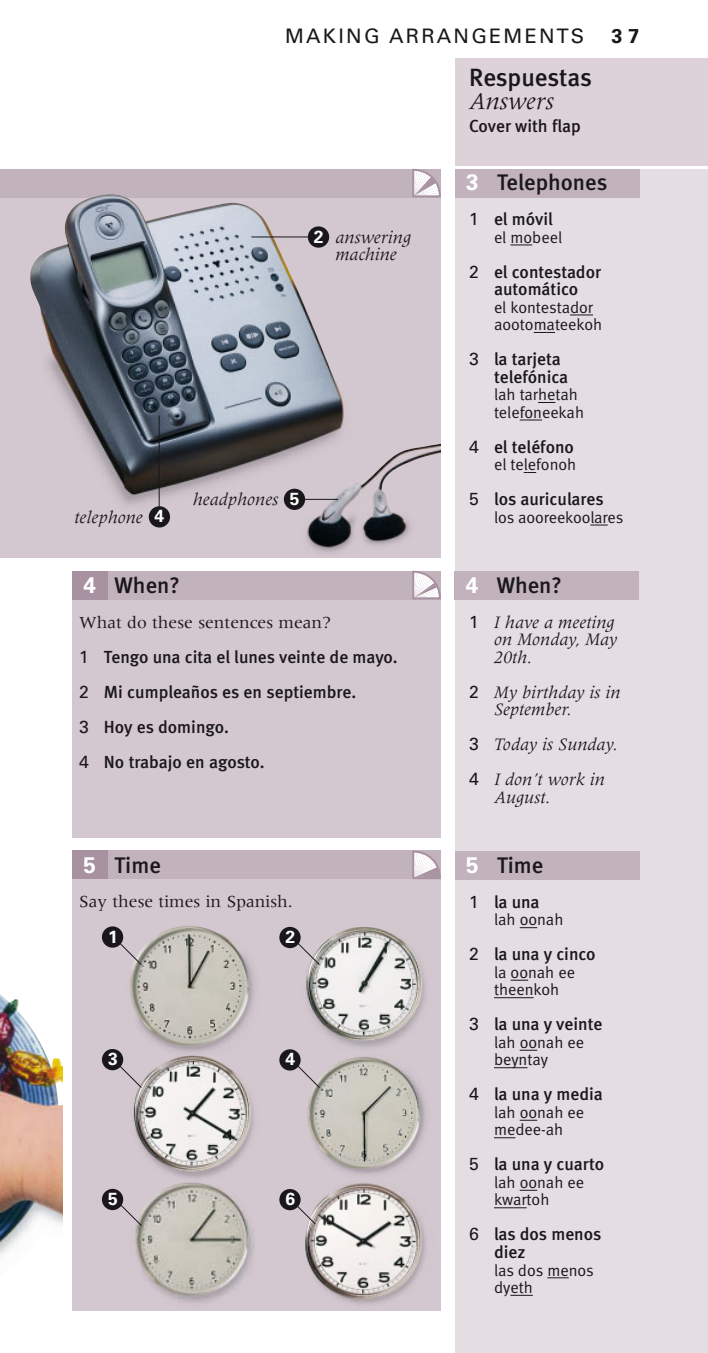
<style>
.page{position:relative;width:708px;height:1353px;background:#fff}
.page>*{position:absolute;margin:0;border:0;box-sizing:border-box;transform-origin:0 0}
.t1{font:500 25px/23px "Meta";letter-spacing:-.01em;color:#1a171b}
.t2{font:500 22.5px "Meta";color:#1a171b}
.t3{font:20px "Univers";letter-spacing:.11em;color:#1a171b}
.t4{font:700 20px "Univers";color:#1a171b}
.t5{font:italic 18px/17.5px "Meridien";color:#1a171b}
.t6{font:500 17.5px/35px "Meta";color:#1a171b}
.t7{font:17.5px "Meridien";color:#1a171b}
.t8{font:700 17.5px "Univers";color:#fbfbfb}
.t9{font:16.25px/17.5px "Meta Normal";color:#1a171b}
.s1{font-family:"Univers";font-weight:700;color:#fff}
.s2{font-family:"Meridien";font-weight:400}
.s3{font-family:"Univers";font-weight:400}
.s4{font-family:"Meridien";font-weight:400;font-style:italic}
.s5{font-family:"Univers";font-style:normal;font-size:17.5px}
</style>
<div class="page">
<img style="left:0;top:994px;width:62px;height:263px">
<div style="left:72px;top:873px;width:369px;height:437px;background:#d3c8cf"></div>
<img style="left:300px;top:1056px;width:126px;height:118px">
<div style="left:102px;top:850px;width:339px;height:29px;background:#c2b2bc"></div>
<div style="left:72px;top:850px;width:35px;height:29px;background:#a892a1"></div>
<svg style="left:412px;top:850px;width:29px;height:29px"></svg>
<div style="left:455px;top:59px;width:252px;height:107px;background:#dcd2d8"></div>
<div style="left:455px;top:169px;width:252px;height:1183px;background:#e4dee2"></div>
<div style="left:487px;top:169px;width:152px;height:29px;background:#c2b2bc"></div>
<div style="left:455px;top:169px;width:35px;height:29px;background:#c2b2bc"></div>
<div style="left:487px;top:851px;width:152px;height:28px;background:#c2b2bc"></div>
<div style="left:455px;top:851px;width:35px;height:28px;background:#c2b2bc"></div>
<svg style="left:510px;top:244px;width:22px;height:1px"></svg>
<svg style="left:570px;top:314px;width:23px;height:1px"></svg>
<svg style="left:533px;top:332px;width:22px;height:1px"></svg>
<svg style="left:538px;top:402px;width:17px;height:1px"></svg>
<svg style="left:519px;top:419px;width:23px;height:1px"></svg>
<svg style="left:523px;top:472px;width:13px;height:1px"></svg>
<svg style="left:590px;top:524px;width:17px;height:1px"></svg>
<svg style="left:519px;top:927px;width:18px;height:1px"></svg>
<svg style="left:510px;top:979px;width:18px;height:1px"></svg>
<hr style="left:494px;top:997px;width:39px;height:1px;background:#1a171b">
<svg style="left:519px;top:1049px;width:18px;height:1px"></svg>
<svg style="left:494px;top:1067px;width:33px;height:1px"></svg>
<svg style="left:519px;top:1119px;width:18px;height:1px"></svg>
<svg style="left:494px;top:1137px;width:21px;height:1px"></svg>
<svg style="left:519px;top:1189px;width:18px;height:1px"></svg>
<svg style="left:494px;top:1207px;width:32px;height:1px"></svg>
<svg style="left:547px;top:1277px;width:21px;height:1px"></svg>
<svg style="left:510px;top:1294px;width:22px;height:1px"></svg>
<div style="left:486px;top:571px;width:153px;height:28px;background:#c2b2bc"></div>
<div style="left:454px;top:571px;width:35px;height:28px;background:#c2b2bc"></div>
<div style="left:0;top:192px;width:441px;height:366px;background:#d3c8cf"></div>
<div style="left:0;top:169px;width:441px;height:28px;background:#c2b2bc"></div>
<svg style="left:412px;top:169px;width:29px;height:28px"></svg>
<div style="left:72px;top:593px;width:369px;height:245px;background:#d3c8cf"></div>
<div style="left:102px;top:571px;width:339px;height:28px;background:#c2b2bc"></div>
<div style="left:72px;top:571px;width:35px;height:28px;background:#a892a1"></div>
<svg style="left:412px;top:571px;width:29px;height:28px"></svg>
<img style="left:28px;top:194px;width:328px;height:322px">
<img style="left:299px;top:440px;width:142px;height:113px">
<hr style="left:251px;top:236px;width:67px;height:1px;background:#1a171b">
<hr style="left:298px;top:499px;width:40px;height:1px;background:#1a171b">
<img style="left:123px;top:926px;width:131px;height:126px">
<img style="left:296px;top:927px;width:130px;height:128px">
<img style="left:133px;top:1055px;width:121px;height:123px">
<img style="left:123px;top:1182px;width:137px;height:129px">
<img style="left:305px;top:1183px;width:121px;height:121px">
<div style="left:102px;top:926px;width:21px;height:21px;background:#1a171b;border-radius:50%"></div>
<svg style="left:117px;top:941px;width:25px;height:25px"></svg>
<div style="left:279px;top:927px;width:21px;height:21px;background:#1a171b;border-radius:50%"></div>
<svg style="left:295px;top:941px;width:25px;height:25px"></svg>
<div style="left:102px;top:1049px;width:21px;height:21px;background:#1a171b;border-radius:50%"></div>
<svg style="left:117px;top:1063px;width:25px;height:25px"></svg>
<div style="left:279px;top:1049px;width:21px;height:21px;background:#1a171b;border-radius:50%"></div>
<svg style="left:295px;top:1063px;width:25px;height:25px"></svg>
<div style="left:102px;top:1188px;width:21px;height:22px;background:#1a171b;border-radius:50%"></div>
<svg style="left:117px;top:1201px;width:25px;height:25px"></svg>
<div style="left:279px;top:1189px;width:21px;height:21px;background:#1a171b;border-radius:50%"></div>
<svg style="left:294px;top:1203px;width:22px;height:22px"></svg>
<div style="left:308px;top:226px;width:21px;height:22px;background:#1a171b;border-radius:50%"></div>
<hr style="left:159px;top:415px;width:1px;height:95px;background:#1a171b">
<div style="left:149px;top:506px;width:21px;height:21px;background:#1a171b;border-radius:50%"></div>
<div style="left:284px;top:489px;width:21px;height:21px;background:#1a171b;border-radius:50%"></div>
<p class="t3" style="left:285px;top:28px;width:301px">MAKING ARRANGEMENTS</p>
<p class="t4" style="left:611px;top:28px;width:29px">3 7</p>
<p class="t8" style="left:314px;top:230px;width:11px">2</p>
<p class="t5" style="left:335px;top:229px;width:77px">answering machine</p>
<p class="t5" style="left:74px;top:509px;width:70px">telephone</p>
<p class="t8" style="left:154px;top:510px;width:11px">4</p>
<p class="t5" style="left:193px;top:492px;width:87px">headphones</p>
<p class="t8" style="left:290px;top:492px;width:11px">5</p>
<p class="t2" style="left:83px;top:577px;width:98px"><span class="s1">4</span> When?</p>
<p class="t6" style="left:79px;top:606px;width:320px"><span class="s2">What do these sentences mean?<br></span><span class="s3">1</span> Tengo una cita el lunes veinte de mayo.<br><span class="s3">2</span> Mi cumpleaños es en septiembre.<br><span class="s3">3</span> Hoy es domingo.<br><span class="s3">4</span> No trabajo en agosto.</p>
<p class="t2" style="left:83px;top:857px;width:79px"><span class="s1">5</span> Time</p>
<p class="t7" style="left:79px;top:895px;width:215px">Say these times in Spanish.</p>
<p class="t8" style="left:108px;top:930px;width:11px">1</p>
<p class="t8" style="left:285px;top:930px;width:11px">2</p>
<p class="t8" style="left:108px;top:1052px;width:11px">3</p>
<p class="t8" style="left:285px;top:1052px;width:11px">4</p>
<p class="t8" style="left:108px;top:1192px;width:11px">5</p>
<p class="t8" style="left:285px;top:1192px;width:11px">6</p>
<p class="t1" style="left:469px;top:69px;width:124px">Respuestas<br><span class="s4">Answers</span></p>
<p class="t6" style="left:469px;top:110px;width:113px">Cover with flap</p>
<p class="t2" style="left:466px;top:174px;width:143px"><span class="s1">3</span> Telephones</p>
<p class="t6" style="left:469px;top:203px;width:85px"><span class="s3">1</span> el móvil</p>
<p class="t9" style="left:494px;top:230px;width:70px">el mobeel</p>
<p class="t6" style="left:469px;top:265px;width:133px;line-height:17.5px;text-align:center"><span class="s3">2</span> el contestador automático</p>
<p class="t9" style="left:494px;top:300px;width:110px">el kontestador aootomateekoh</p>
<p class="t6" style="left:494px;top:352px;width:76px;line-height:17.5px;text-indent:-25px"><span class="s3">3</span> la tarjeta telefónica</p>
<p class="t9" style="left:494px;top:387px;width:92px">lah tarhetah telefoneekah</p>
<p class="t6" style="left:469px;top:431px;width:106px"><span class="s3">4</span> el teléfono</p>
<p class="t9" style="left:494px;top:457px;width:84px">el telefonoh</p>
<p class="t6" style="left:469px;top:483px;width:136px"><span class="s3">5</span> los auriculares</p>
<p class="t9" style="left:494px;top:510px;width:131px">los aooreekoolares</p>
<p class="t2" style="left:466px;top:577px;width:98px"><span class="s1">4</span> When?</p>
<p class="t5" style="left:494px;top:614px;width:125px;text-indent:-25px"><span class="s5">1</span> I have a meeting on Monday, May<br>20th.</p>
<p class="t5" style="left:494px;top:684px;width:128px;text-indent:-25px"><span class="s5">2</span> My birthday is in<br>September.</p>
<p class="t5" style="left:469px;top:728px;width:149px;line-height:35px"><span class="s5">3</span> Today is Sunday.<br><span class="s5">4</span> I don’t work in</p>
<p class="t5" style="left:494px;top:789px;width:57px">August.</p>
<p class="t2" style="left:466px;top:857px;width:79px"><span class="s1">5</span> Time</p>
<p class="t6" style="left:469px;top:886px;width:72px"><span class="s3">1</span> la una</p>
<p class="t9" style="left:494px;top:912px;width:71px">lah oonah</p>
<p class="t6" style="left:469px;top:938px;width:128px"><span class="s3">2</span> la una y cinco</p>
<p class="t9" style="left:494px;top:965px;width:83px">la oonah ee theenkoh</p>
<p class="t6" style="left:469px;top:1008px;width:135px"><span class="s3">3</span> la una y veinte</p>
<p class="t9" style="left:494px;top:1035px;width:92px">lah oonah ee beyntay</p>
<p class="t6" style="left:469px;top:1078px;width:135px"><span class="s3">4</span> la una y media</p>
<p class="t9" style="left:494px;top:1105px;width:92px">lah oonah ee medee-ah</p>
<p class="t6" style="left:469px;top:1148px;width:136px"><span class="s3">5</span> la una y cuarto</p>
<p class="t9" style="left:494px;top:1175px;width:92px">lah oonah ee kwartoh</p>
<p class="t6" style="left:494px;top:1227px;width:109px;line-height:17.5px;text-indent:-25px"><span class="s3">6</span> las dos menos diez</p>
<p class="t9" style="left:494px;top:1262px;width:101px">las dos menos dyeth</p>
</div>
